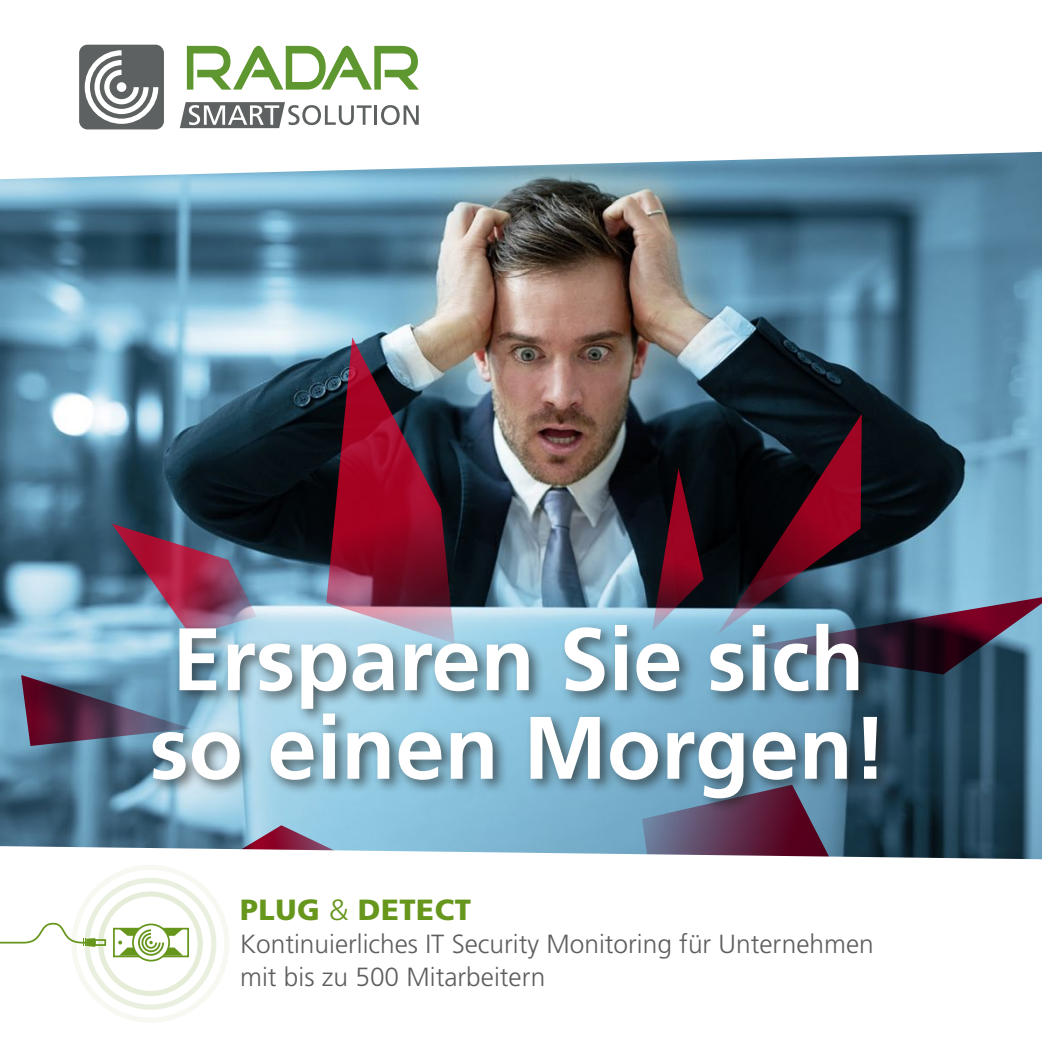
<style>
.page{position:relative;width:1042px;height:1042px;background:#fff}
.page>*{position:absolute;margin:0;border:0;box-sizing:border-box;transform-origin:0 0}
.t1{font:700 88.55px/88.5px "Frutiger 65";color:#fff}
.t2{font:900 29.22px "Frutiger LT Pro";letter-spacing:.02em;color:#67961d}
.t3{font:300 26.25px/33.2px "Frutiger LT Pro";color:#5e5e5d}
.s1{font-weight:300}
</style>
<div class="page">
<img style="left:0;top:179px;width:1042px;height:667px">
<svg style="left:49px;top:825px;width:327px;height:21px;background:#65809a"></svg>
<img style="left:326px;top:337px;width:129px;height:281px">
<svg style="left:642px;top:785px;width:324px;height:61px;background:#3c3c53"></svg>
<svg style="left:717px;top:414px;width:325px;height:260px;background:#444a5c"></svg>
<svg style="left:652px;top:468px;width:52px;height:150px;background:#491525"></svg>
<svg style="left:21px;top:675px;width:127px;height:71px;background:#584e6a"></svg>
<svg style="left:112px;top:524px;width:145px;height:111px;background:#73536f"></svg>
<svg style="left:0;top:846px;width:1042px;height:171px"></svg>
<div style="left:98px;top:891px;width:105px;height:105px;border:5px solid #67961d;border-radius:50%"></div>
<div style="left:84px;top:878px;width:132px;height:132px;border:5px solid #67961d;border-radius:50%"></div>
<div style="left:71px;top:865px;width:158px;height:158px;border:5px solid #67961d;border-radius:50%"></div>
<svg style="left:11px;top:44px;width:1031px;height:135px"></svg>
<div style="left:148px;top:618px;width:744px;height:196px;background:#1a1a18;opacity:.63"></div>
<svg style="left:187px;top:46px;width:232px;height:44px"></svg>
<div style="left:79px;top:45px;width:85px;height:84px;background:#5e6161;border-radius:8px"></div>
<svg style="left:85px;top:50px;width:73px;height:74px"></svg>
<div style="left:117px;top:82px;width:9px;height:10px;background:#fff;border-radius:50%"></div>
<hr style="left:374px;top:105px;width:3px;height:20px;background:#5e6161">
<svg style="left:381px;top:105px;width:38px;height:20px"></svg>
<svg style="left:180px;top:102px;width:191px;height:26px"></svg>
<div style="left:113px;top:928px;width:76px;height:29px;background:#fff;border:2px solid #67961d"></div>
<svg style="left:133px;top:924px;width:36px;height:36px"></svg>
<div style="left:132px;top:923px;width:38px;height:38px;border:2px solid #67961d;border-radius:50%"></div>
<svg style="left:118px;top:928px;width:65px;height:27px"></svg>
<svg style="left:0;top:922px;width:95px;height:25px"></svg>
<div style="left:94px;top:939px;width:12px;height:7px;border:2px solid #67961d"></div>
<h1 class="t1" style="left:149px;top:615px;width:739px">Ersparen Sie sich so einen Morgen!</h1>
<p class="t2" style="left:240px;top:892px;width:232px">PLUG <span class="s1">&amp;</span> DETECT</p>
<p class="t3" style="left:240px;top:927px;width:635px">Kontinuierliches IT Security Monitoring für Unternehmen mit bis zu 500 Mitarbeitern</p>
</div>
